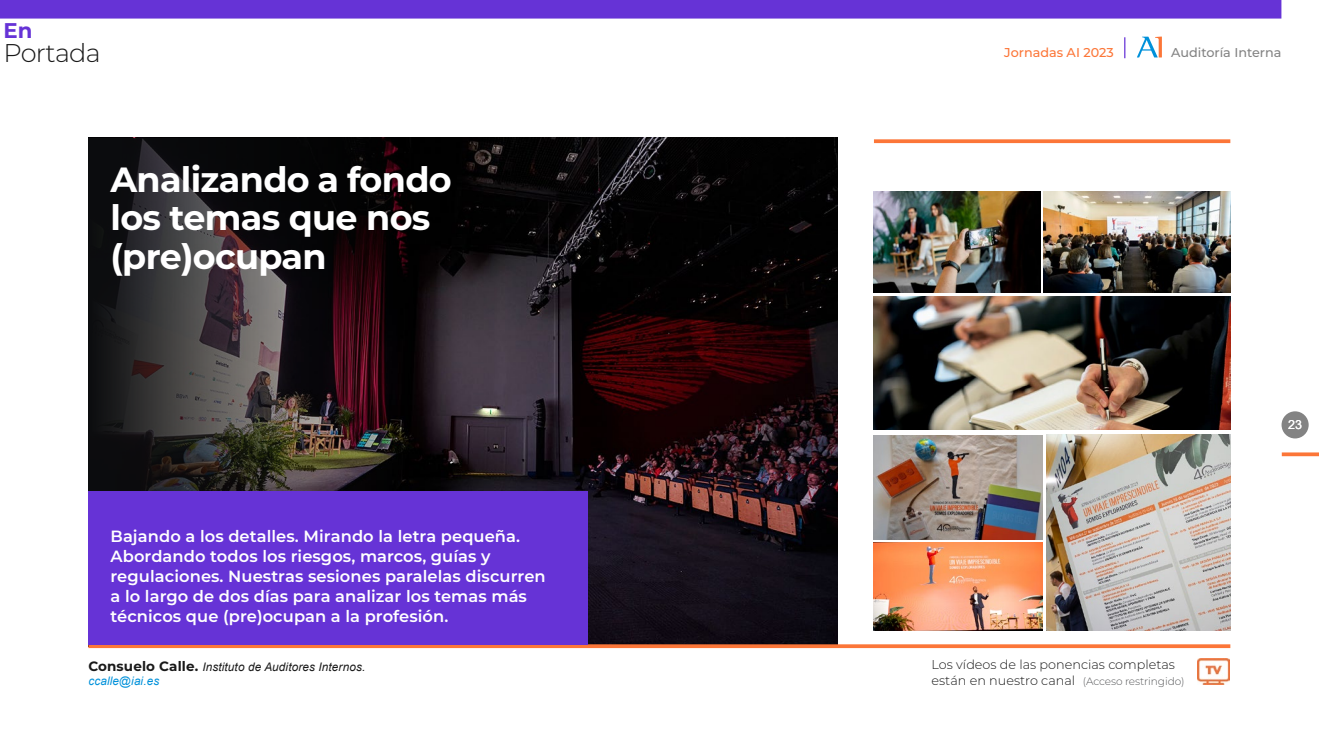
<style>
.page{position:relative;width:1319px;height:745px;background:#fff}
.page>*{position:absolute;margin:0;border:0;box-sizing:border-box;transform-origin:0 0}
.t1{font:700 34.88px/38.8px "Montserrat";letter-spacing:-.02em;color:#fff}
.t2{font:300 25.62px "Montserrat";letter-spacing:-.03em;color:#191919}
.t3{font:700 21.25px "Montserrat";color:#6633d6}
.t4{font:600 16.25px/20px "Montserrat";letter-spacing:.005em;color:#fff}
.t5{font:300 12.75px/15.4px "Montserrat";color:#191919}
.t6{font:500 12.75px "Montserrat";color:#838383}
.t7{font:500 12.75px "Montserrat";color:#fc7638}
.t8{font:12.5px "Arial";color:#fff}
.t9{font:italic 11.75px/14.1px "Arial";letter-spacing:.01em;color:#191919}
.s1{font-family:"Montserrat";font-weight:700;font-style:normal;font-size:13.5px}
.s2{color:#0091da}
.s3{font-size:10.62px;color:#58595b}
</style>
<div class="page">
<div style="left:1281px;top:411px;width:27px;height:27px;background:#838383;border-radius:50%"></div>
<svg style="left:1281px;top:452px;width:37px;height:4px"></svg>
<svg style="left:1137px;top:36px;width:24px;height:21px"></svg>
<div style="left:0;top:0;width:1281px;height:19px;background:#6633d6"></div>
<img style="left:88px;top:138px;width:749px;height:506px">
<svg style="left:874px;top:139px;width:356px;height:4px"></svg>
<hr style="left:88px;top:644px;width:1142px;height:3px;background:#fc7638">
<svg style="left:89px;top:138px;width:325px;height:353px;background:#272021"></svg>
<div style="left:88px;top:491px;width:500px;height:153px;background:#6633d6"></div>
<hr style="left:1123px;top:37px;width:2px;height:21px;background:#6633d6">
<img style="left:873px;top:296px;width:357px;height:133px">
<img style="left:1043px;top:191px;width:187px;height:101px">
<img style="left:873px;top:191px;width:166px;height:101px">
<img style="left:1046px;top:434px;width:184px;height:196px">
<img style="left:873px;top:435px;width:169px;height:104px">
<img style="left:873px;top:542px;width:169px;height:88px">
<img style="left:1197px;top:658px;width:31px;height:26px">
<h3 class="t3" style="left:4px;top:15px;width:30px">En</h3>
<h2 class="t2" style="left:4px;top:35px;width:99px">Portada</h2>
<h1 class="t1" style="left:110px;top:158px;width:343px">Analizando a fondo los temas que nos (pre)ocupan</h1>
<p class="t4" style="left:110px;top:525px;width:436px">Bajando a los detalles. Mirando la letra pequeña.<br>Abordando todos los riesgos, marcos, guías y regulaciones. Nuestras sesiones paralelas discurren a lo largo de dos días para analizar los temas más técnicos que (pre)ocupan a la profesión.</p>
<p class="t9" style="left:88px;top:659px;width:278px"><span class="s1">Consuelo Calle.</span> Instituto de Auditores Internos. <span class="s2">ccalle@iai.es</span></p>
<p class="t7" style="left:1004px;top:44px;width:111px">Jornadas AI 2023</p>
<p class="t6" style="left:1170px;top:44px;width:112px">Auditoría Interna</p>
<p class="t5" style="left:931px;top:656px;width:254px">Los vídeos de las ponencias completas están en nuestro canal <span class="s3">(Acceso restringido)</span></p>
<p class="t8" style="left:1287px;top:416px;width:15px">23</p>
</div>
